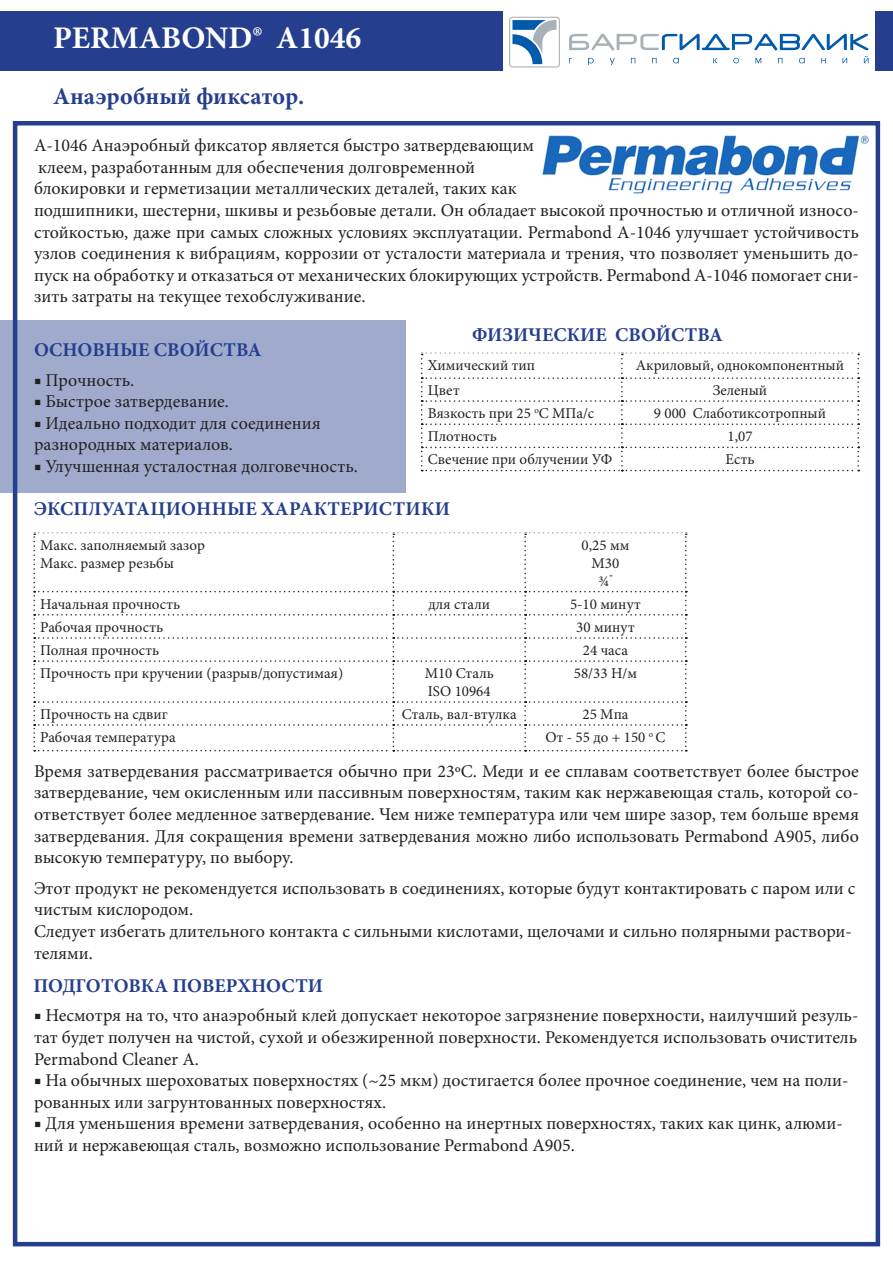
<style>
.page{position:relative;width:893px;height:1263px;background:#fff}
.page>*{position:absolute;margin:0;border:0;box-sizing:border-box;transform-origin:0 0}
.t1{font:700 31.5px "Minion Pro";color:#fff}
.t2{font:700 24px "Minion Pro";color:#253f8e}
.t3{font:700 19.5px "Minion Pro";color:#253f8e}
.t4{font:18px/21.6px "Minion Pro";color:#231f20}
.t5{font:15px "Minion Pro";color:#231f20}
.t6{font:8.7px "Minion Pro";color:#231f20}
.s1{font-size:15px}
</style>
<div class="page">
<div style="left:0;top:320px;width:406px;height:173px;background:#9faacd"></div>
<div style="left:13px;top:121px;width:867px;height:1125px;border:4px solid #253f8e"></div>
<div style="left:0;top:11px;width:503px;height:60px;background:#253f8e"></div>
<svg style="left:569px;top:56px;width:299px;height:9px"></svg>
<svg style="left:569px;top:34px;width:299px;height:16px"></svg>
<svg style="left:512px;top:20px;width:44px;height:44px"></svg>
<div style="left:509px;top:17px;width:51px;height:50px;border:1px solid #a8a9ad;border-radius:3px"></div>
<div style="left:876px;top:11px;width:17px;height:60px;background:#253f8e"></div>
<svg style="left:33px;top:532px;width:654px;height:219px"></svg>
<img style="left:542px;top:135px;width:327px;height:59px">
<svg style="left:421px;top:352px;width:438px;height:119px"></svg>
<p class="t1" style="left:53px;top:16px;width:310px">PERMABOND® A1046</p>
<p class="t2" style="left:53px;top:79px;width:253px">Анаэробный фиксатор.</p>
<p class="t4" style="left:34px;top:135px;width:502px">А-1046 Анаэробный фиксатор является быстро затвердевающим</p>
<p class="t4" style="left:38px;top:156px;width:438px">клеем, разработанным для обеспечения долговременной</p>
<p class="t4" style="left:34px;top:178px;width:484px">блокировки и герметизации металлических деталей, таких как</p>
<p class="t4" style="left:34px;top:200px;width:826px;text-align:justify">подшипники, шестерни, шкивы и резьбовые детали. Он обладает высокой прочностью и отличной износо&shy;стойкостью, даже при самых сложных условиях эксплуатации. Permabond А-1046 улучшает устойчивость узлов соединения к вибрациям, коррозии от усталости материала и трения, что позволяет уменьшить до&shy;пуск на обработку и отказаться от механических блокирующих устройств. Permabond А-1046 помогает сни&shy;зить затраты на текущее техобслуживание.</p>
<p class="t3" style="left:472px;top:321px;width:252px">ФИЗИЧЕСКИЕ СВОЙСТВА</p>
<p class="t5" style="left:428px;top:355px;width:109px">Химический тип</p>
<p class="t5" style="left:636px;top:355px;width:210px">Акриловый, однокомпонентный</p>
<p class="t5" style="left:428px;top:380px;width:33px">Цвет</p>
<p class="t5" style="left:713px;top:380px;width:56px">Зеленый</p>
<p class="t5" style="left:428px;top:403px;width:168px">Вязкость при 25 <sup>о</sup>С МПа/с</p>
<p class="t5" style="left:654px;top:403px;width:174px">9 000 Слаботиксотропный</p>
<p class="t5" style="left:428px;top:426px;width:71px">Плотность</p>
<p class="t5" style="left:727px;top:426px;width:27px">1,07</p>
<p class="t5" style="left:428px;top:449px;width:186px">Свечение при облучении УФ</p>
<p class="t5" style="left:726px;top:449px;width:30px">Есть</p>
<p class="t3" style="left:34px;top:495px;width:417px">ЭКСПЛУАТАЦИОННЫЕ ХАРАКТЕРИСТИКИ</p>
<p class="t3" style="left:34px;top:336px;width:229px">ОСНОВНЫЕ СВОЙСТВА</p>
<p class="t4" style="left:34px;top:369px;width:102px">■ Прочность.</p>
<p class="t4" style="left:34px;top:391px;width:196px">■ Быстрое затвердевание.</p>
<p class="t4" style="left:34px;top:412px;width:288px">■ Идеально подходит для соединения</p>
<p class="t4" style="left:34px;top:434px;width:200px">разнородных материалов.</p>
<p class="t4" style="left:34px;top:456px;width:325px">■ Улучшенная усталостная долговечность.</p>
<p class="t5" style="left:40px;top:535px;width:166px">Макс. заполняемый зазор</p>
<p class="t5" style="left:40px;top:553px;width:135px">Макс. размер резьбы</p>
<p class="t5" style="left:582px;top:535px;width:49px">0,25 мм</p>
<p class="t5" style="left:592px;top:553px;width:29px">М30</p>
<p class="t6" style="left:598px;top:572px;width:16px"><span class="s1">¾</span>’’</p>
<p class="t5" style="left:40px;top:594px;width:141px">Начальная прочность</p>
<p class="t5" style="left:428px;top:594px;width:63px">для стали</p>
<p class="t5" style="left:570px;top:594px;width:72px">5-10 минут</p>
<p class="t5" style="left:40px;top:617px;width:124px">Рабочая прочность</p>
<p class="t5" style="left:576px;top:617px;width:60px">30 минут</p>
<p class="t5" style="left:40px;top:640px;width:121px">Полная прочность</p>
<p class="t5" style="left:583px;top:640px;width:47px">24 часа</p>
<p class="t5" style="left:40px;top:663px;width:305px">Прочность при кручении (разрыв/допустимая)</p>
<p class="t5" style="left:425px;top:663px;width:71px">М10 Сталь</p>
<p class="t5" style="left:428px;top:681px;width:64px">ISO 10964</p>
<p class="t5" style="left:574px;top:663px;width:65px">58/33 Н/м</p>
<p class="t5" style="left:40px;top:704px;width:129px">Прочность на сдвиг</p>
<p class="t5" style="left:402px;top:704px;width:116px">Сталь, вал-втулка</p>
<p class="t5" style="left:582px;top:704px;width:47px">25 Мпа</p>
<p class="t5" style="left:40px;top:727px;width:137px">Рабочая температура</p>
<p class="t5" style="left:546px;top:727px;width:121px">От - 55 до + 150 <sup>о</sup> С</p>
<p class="t4" style="left:34px;top:760px;width:826px;text-align:justify">Время затвердевания рассматривается обычно при 23ºС. Меди и ее сплавам соответствует более быстрое затвердевание, чем окисленным или пассивным поверхностям, таким как нержавеющая сталь, которой со&shy;ответствует более медленное затвердевание. Чем ниже температура или чем шире зазор, тем больше время затвердевания. Для сокращения времени затвердевания можно либо использовать Permabond A905, либо высокую температуру, по выбору.</p>
<p class="t4" style="left:34px;top:877px;width:823px">Этот продукт не рекомендуется использовать в соединениях, которые будут контактировать с паром или с чистым кислородом.</p>
<p class="t4" style="left:34px;top:920px;width:819px">Следует избегать длительного контакта с сильными кислотами, щелочами и сильно полярными раствори&shy;телями.</p>
<p class="t3" style="left:33px;top:972px;width:291px">ПОДГОТОВКА ПОВЕРХНОСТИ</p>
<p class="t4" style="left:34px;top:1005px;width:826px;text-align:justify">■ Несмотря на то, что анаэробный клей допускает некоторое загрязнение поверхности, наилучший резуль&shy;тат будет получен на чистой, сухой и обезжиренной поверхности. Рекомендуется использовать очиститель Permabond Cleaner A.</p>
<p class="t4" style="left:34px;top:1070px;width:816px">■ На обычных шероховатых поверхностях (~25 мкм) достигается более прочное соединение, чем на поли&shy;рованных или загрунтованных поверхностях.</p>
<p class="t4" style="left:34px;top:1113px;width:810px">■ Для уменьшения времени затвердевания, особенно на инертных поверхностях, таких как цинк, алюми&shy;ний и нержавеющая сталь, возможно использование Permabond A905.</p>
</div>
